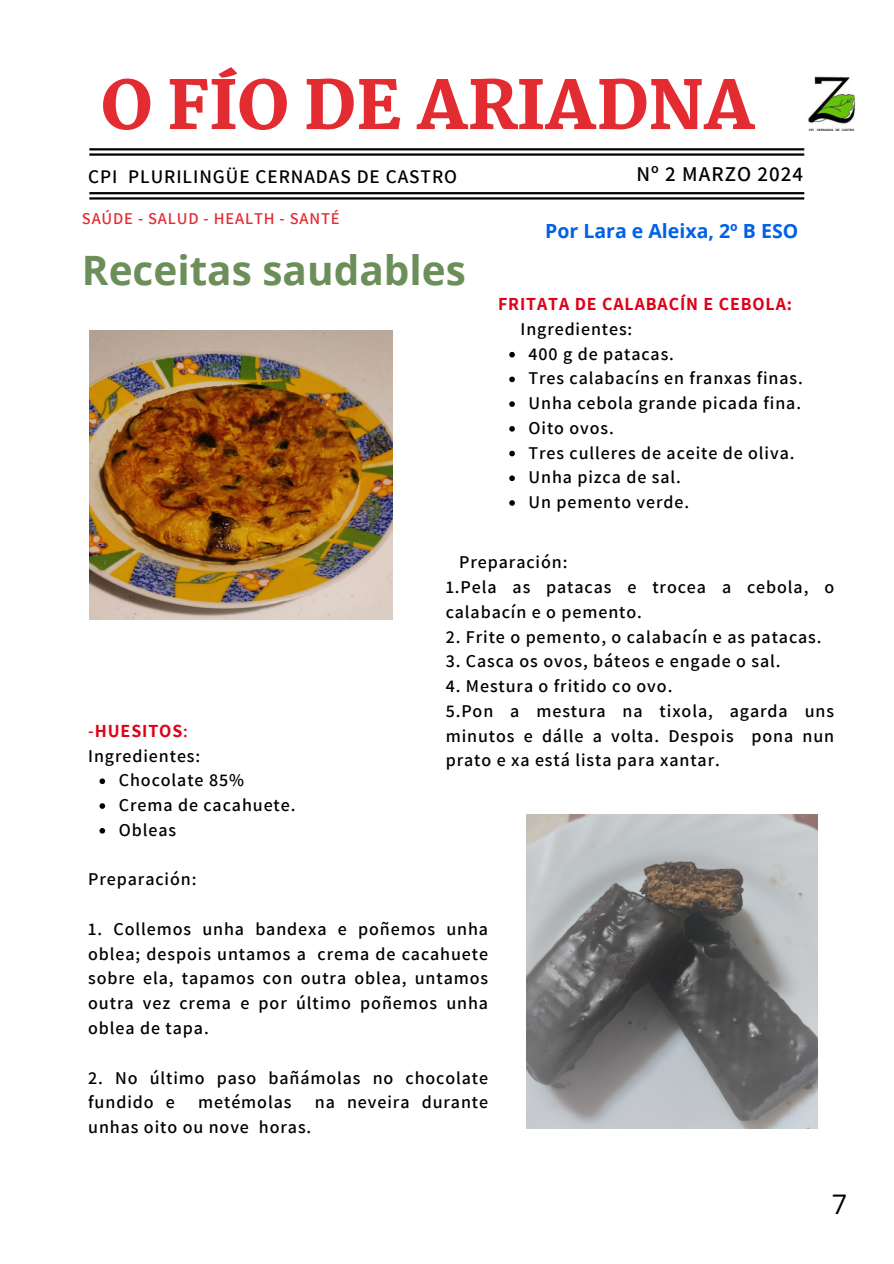
<style>
.page{position:relative;width:894px;height:1264px;background:#fff}
.page>*{position:absolute;margin:0;border:0;box-sizing:border-box;transform-origin:0 0}
.t1{font:800 66px "Martel";color:#e32c32}
.t2{font:700 40.5px "Open Sans";color:#6c8f59}
.t3{font:27px "Open Sans";color:#000}
.t4{font:600 21px "Assistant";letter-spacing:.05em;color:#000}
.t5{font:700 19.5px "Open Sans";color:#0061e7}
.t6{font:600 19.2px "Assistant";letter-spacing:.05em;color:#000}
.t7{font:600 18px/24.8px "Assistant";letter-spacing:.05em;color:#000}
.t8{font:700 18px/24.8px "Assistant";letter-spacing:.05em;color:#e00018}
.t9{font:600 16.5px "Assistant";letter-spacing:.05em;color:#e32c32}
.s1{font-weight:600;color:#000}
.s2{color:#e00018}
.s3{font-weight:700;color:#e00018}
</style>
<div class="page">
<img style="left:808px;top:76px;width:48px;height:54px">
<hr style="left:89px;top:197px;width:715px;height:2px;background:#000">
<hr style="left:89px;top:153px;width:715px;height:3px;background:#000">
<hr style="left:89px;top:192px;width:715px;height:2px;background:#000">
<hr style="left:89px;top:148px;width:715px;height:2px;background:#000">
<img style="left:526px;top:814px;width:291px;height:314px">
<img style="left:89px;top:330px;width:303px;height:289px">
<svg style="left:509px;top:352px;width:5px;height:5px"></svg>
<svg style="left:509px;top:376px;width:5px;height:6px"></svg>
<svg style="left:509px;top:401px;width:5px;height:6px"></svg>
<svg style="left:509px;top:426px;width:5px;height:5px"></svg>
<svg style="left:509px;top:451px;width:5px;height:5px"></svg>
<svg style="left:509px;top:475px;width:5px;height:6px"></svg>
<svg style="left:509px;top:500px;width:5px;height:6px"></svg>
<svg style="left:99px;top:778px;width:6px;height:6px"></svg>
<svg style="left:99px;top:803px;width:6px;height:5px"></svg>
<svg style="left:99px;top:828px;width:6px;height:5px"></svg>
<p class="t1" style="left:101px;top:68px;width:655px">O FÍO DE ARIADNA</p>
<h5 class="t6" style="left:88px;top:164px;width:370px">CPI PLURILINGÜE CERNADAS DE CASTRO</h5>
<p class="t4" style="left:636px;top:159px;width:168px">Nº 2 MARZO 2024</p>
<h6 class="t9" style="left:82px;top:207px;width:259px">SAÚDE - SALUD - HEALTH - SANTÉ</h6>
<h6 class="t2" style="left:82px;top:241px;width:385px">Receitas saudables</h6>
<p class="t5" style="left:545px;top:217px;width:254px">Por Lara e Aleixa, 2º B ESO</p>
<h2 class="t8" style="left:520px;top:291px;width:273px;text-indent:-22px">FRITATA DE CALABACÍN E CEBOLA:<br><span class="s1">Ingredientes:</span></h2>
<h6 class="t7" style="left:528px;top:341px;width:147px">400 g de patacas.</h6>
<p class="t7" style="left:528px;top:365px;width:276px">Tres calabacíns en franxas finas.</p>
<p class="t7" style="left:528px;top:390px;width:274px">Unha cebola grande picada fina.</p>
<p class="t7" style="left:528px;top:415px;width:87px">Oito ovos.</p>
<p class="t7" style="left:528px;top:439px;width:267px">Tres culleres de aceite de oliva.</p>
<p class="t7" style="left:528px;top:464px;width:154px">Unha pizca de sal.</p>
<p class="t7" style="left:528px;top:489px;width:162px">Un pemento verde.</p>
<p class="t7" style="left:445px;top:549px;width:390px;text-indent:14px">Preparación:<br>1.Pela as patacas e trocea a cebola, o calabacín e o pemento.</p>
<p class="t7" style="left:445px;top:623px;width:377px">2. Frite o pemento, o calabacín e as patacas.</p>
<p class="t7" style="left:445px;top:648px;width:336px">3. Casca os ovos, báteos e engade o sal.</p>
<p class="t7" style="left:445px;top:673px;width:390px">4. Mestura o fritido co ovo.<br>5.Pon a mestura na tixola, agarda uns minutos e dálle a volta. Despois pona nun prato e xa está lista para xantar.</p>
<p class="t7" style="left:88px;top:717px;width:113px"><span class="s2">-</span><span class="s3">HUESITOS</span><span class="s2">:<br></span>Ingredientes:</p>
<h6 class="t7" style="left:119px;top:767px;width:127px">Chocolate 85%</h6>
<h6 class="t7" style="left:119px;top:792px;width:178px">Crema de cacahuete.</h6>
<p class="t7" style="left:119px;top:816px;width:59px">Obleas</p>
<p class="t7" style="left:88px;top:866px;width:110px">Preparación:</p>
<p class="t7" style="left:88px;top:915px;width:401px;text-align:justify">1. Collemos unha bandexa e poñemos unha oblea; despois untamos a crema de cacahuete sobre ela, tapamos con outra oblea, untamos outra vez crema e por último poñemos unha oblea de tapa.</p>
<h6 class="t7" style="left:88px;top:1064px;width:401px">2. No último paso bañámolas no chocolate fundido e</h6>
<h6 class="t7" style="left:198px;top:1089px;width:95px">metémolas</h6>
<h6 class="t7" style="left:315px;top:1089px;width:175px">na neveira durante</h6>
<h6 class="t7" style="left:88px;top:1113px;width:224px">unhas oito ou nove horas.</h6>
<h4 class="t3" style="left:831px;top:1184px;width:17px">7</h4>
</div>
